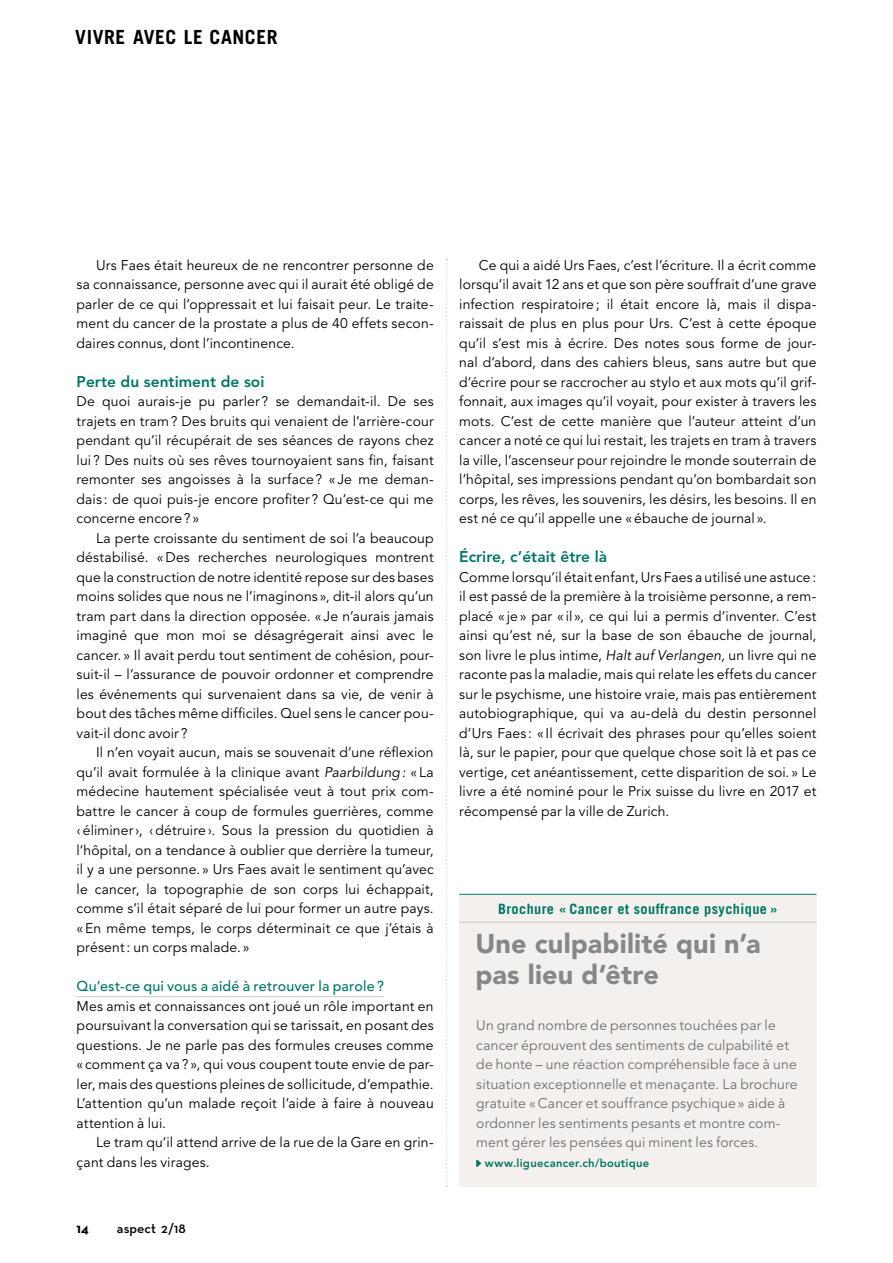
<style>
.page{position:relative;width:893px;height:1263px;background:#fff}
.page>*{position:absolute;margin:0;border:0;box-sizing:border-box;transform-origin:0 0}
.t1{font:900 27px/31.5px "Avenir LT Std";letter-spacing:.005em;color:#878787}
.t2{font:700 19.5px "Trade Gothic LT Com";letter-spacing:.03em;color:#000}
.t3{font:800 15.45px "Avenir LT Std";letter-spacing:.005em;color:#007764}
.t4{font:500 14.25px "Avenir LT Std";letter-spacing:.015em;color:#007764}
.t5{font:700 14.25px "Trade Gothic LT Com";letter-spacing:.03em;color:#007764}
.t6{font:13.95px/19.5px "Avenir LT Std";letter-spacing:.01em;color:#000;text-align:justify}
.t7{font:13.95px/19.5px "Avenir LT Std";letter-spacing:.01em;color:#706f6f}
.t8{font:600 13.95px "Neutraface Text";letter-spacing:.005em;color:#000}
.t9{font:700 13.95px "Neutraface Text";color:#000}
.t10{font:800 11.25px "Avenir LT Std";letter-spacing:.025em;color:#007764}
.s1{font-style:italic}
</style>
<div class="page">
<hr style="left:77px;top:996px;width:307px;height:1px;background:#c6c6c6">
<svg style="left:446px;top:259px;width:1px;height:927px"></svg>
<div style="left:459px;top:894px;width:357px;height:292px;background:#f3f0ed"></div>
<svg style="left:476px;top:1159px;width:5px;height:8px"></svg>
<hr style="left:459px;top:894px;width:357px;height:1px;background:#007764">
<hr style="left:459px;top:922px;width:357px;height:1px;background:#c6c6c6">
<h2 class="t2" style="left:75px;top:25px;width:204px">VIVRE AVEC LE CANCER</h2>
<p class="t6" style="left:77px;top:256px;width:359px;text-indent:20px">Urs Faes était heureux de ne rencontrer personne de sa connaissance, personne avec qui il aurait été obligé de parler de ce qui l’oppressait et lui faisait peur. Le traite&shy;ment du cancer de la prostate a plus de 40 effets secon&shy;daires connus, dont l’incontinence.</p>
<p class="t3" style="left:77px;top:372px;width:189px">Perte du sentiment de soi</p>
<p class="t6" style="left:77px;top:392px;width:359px">De quoi aurais-je pu parler ? se demandait-il. De ses trajets en tram? Des bruits qui venaient de l’arrière-cour pendant qu’il récupérait de ses séances de rayons chez lui ? Des nuits où ses rêves tournoyaient sans fin, faisant remonter ses angoisses à la surface? « Je me deman&shy;dais : de quoi puis-je encore profiter ? Qu’est-ce qui me concerne encore? »</p>
<p class="t6" style="left:77px;top:529px;width:359px;text-indent:20px">La perte croissante du sentiment de soi l’a beaucoup déstabilisé. «Des recherches neurologiques montrent que la construction de notre identité repose sur des bases moins solides que nous ne l’imaginons », dit-il alors qu’un tram part dans la direction opposée. « Je n’aurais jamais imaginé que mon moi se désagrégerait ainsi avec le cancer. » Il avait perdu tout sentiment de cohésion, pour&shy;suit-il – l’assurance de pouvoir ordonner et comprendre les événements qui survenaient dans sa vie, de venir à bout des tâches même difficiles. Quel sens le cancer pou&shy;vait-il donc avoir ?</p>
<p class="t6" style="left:77px;top:743px;width:359px;text-indent:20px">Il n’en voyait aucun, mais se souvenait d’une réflexion qu’il avait formulée à la clinique avant <span class="s1">Paarbildung:</span> « La médecine hautement spécialisée veut à tout prix com&shy;battre le cancer à coup de formules guerrières, comme ‹éliminer›, ‹détruire›. Sous la pression du quotidien à l’hôpital, on a tendance à oublier que derrière la tumeur, il y a une personne. » Urs Faes avait le sentiment qu’avec le cancer, la topographie de son corps lui échappait, comme s’il était séparé de lui pour former un autre pays. «En même temps, le corps déterminait ce que j’étais à présent: un corps malade. »</p>
<p class="t4" style="left:77px;top:978px;width:309px">Qu’est-ce qui vous a aidé à retrouver la parole?</p>
<p class="t6" style="left:77px;top:997px;width:359px">Mes amis et connaissances ont joué un rôle important en poursuivant la conversation qui se tarissait, en posant des questions. Je ne parle pas des formules creuses comme « comment ça va ? », qui vous coupent toute envie de par&shy;ler, mais des questions pleines de sollicitude, d’empathie.<br>L’attention qu’un malade reçoit l’aide à faire à nouveau attention à lui.</p>
<p class="t6" style="left:77px;top:1133px;width:359px;text-indent:20px">Le tram qu’il attend arrive de la rue de la Gare en grin&shy;çant dans les virages.</p>
<p class="t9" style="left:77px;top:1219px;width:14px">14</p>
<p class="t8" style="left:117px;top:1219px;width:70px">aspect 2/18</p>
<p class="t6" style="left:459px;top:256px;width:359px;text-indent:20px">Ce qui a aidé Urs Faes, c’est l’écriture. Il a écrit comme lorsqu’il avait 12 ans et que son père souffrait d’une grave infection respiratoire; il était encore là, mais il dispa&shy;raissait de plus en plus pour Urs. C’est à cette époque qu’il s’est mis à écrire. Des notes sous forme de jour&shy;nal d’abord, dans des cahiers bleus, sans autre but que d’écrire pour se raccrocher au stylo et aux mots qu’il grif&shy;fonnait, aux images qu’il voyait, pour exister à travers les mots. C’est de cette manière que l’auteur atteint d’un cancer a noté ce qui lui restait, les trajets en tram à travers la ville, l’ascenseur pour rejoindre le monde souterrain de l’hôpital, ses impressions pendant qu’on bombardait son corps, les rêves, les souvenirs, les désirs, les besoins. Il en est né ce qu’il appelle une «ébauche de journal ».</p>
<p class="t3" style="left:459px;top:548px;width:149px">Écrire, c’était être là</p>
<p class="t6" style="left:459px;top:568px;width:359px">Comme lorsqu’il était enfant, Urs Faes a utilisé une astuce: il est passé de la première à la troisième personne, a rem&shy;placé « je» par « il », ce qui lui a permis d’inventer. C’est ainsi qu’est né, sur la base de son ébauche de journal, son livre le plus intime, <span class="s1">Halt auf Verlangen,</span> un livre qui ne raconte pas la maladie, mais qui relate les effets du cancer sur le psychisme, une histoire vraie, mais pas entièrement autobiographique, qui va au-delà du destin personnel d’Urs Faes : « Il écrivait des phrases pour qu’elles soient là, sur le papier, pour que quelque chose soit là et pas ce vertige, cet anéantissement, cette disparition de soi. » Le livre a été nominé pour le Prix suisse du livre en 2017 et récompensé par la ville de Zurich.</p>
<p class="t5" style="left:498px;top:900px;width:281px">Brochure « Cancer et souffrance psychique »</p>
<h1 class="t1" style="left:475px;top:927px;width:287px">Une culpabilité qui n’a pas lieu d’être</h1>
<p class="t7" style="left:476px;top:1016px;width:323px">Un grand nombre de personnes touchées par le cancer éprouvent des sentiments de culpabilité et de honte – une réaction compréhensible face à une situation exceptionnelle et menaçante. La brochure gratuite «Cancer et souffrance psychique» aide à ordonner les sentiments pesants et montre com&shy;ment gérer les pensées qui minent les forces.</p>
<p class="t10" style="left:485px;top:1156px;width:166px">www.liguecancer.ch/boutique</p>
</div>
